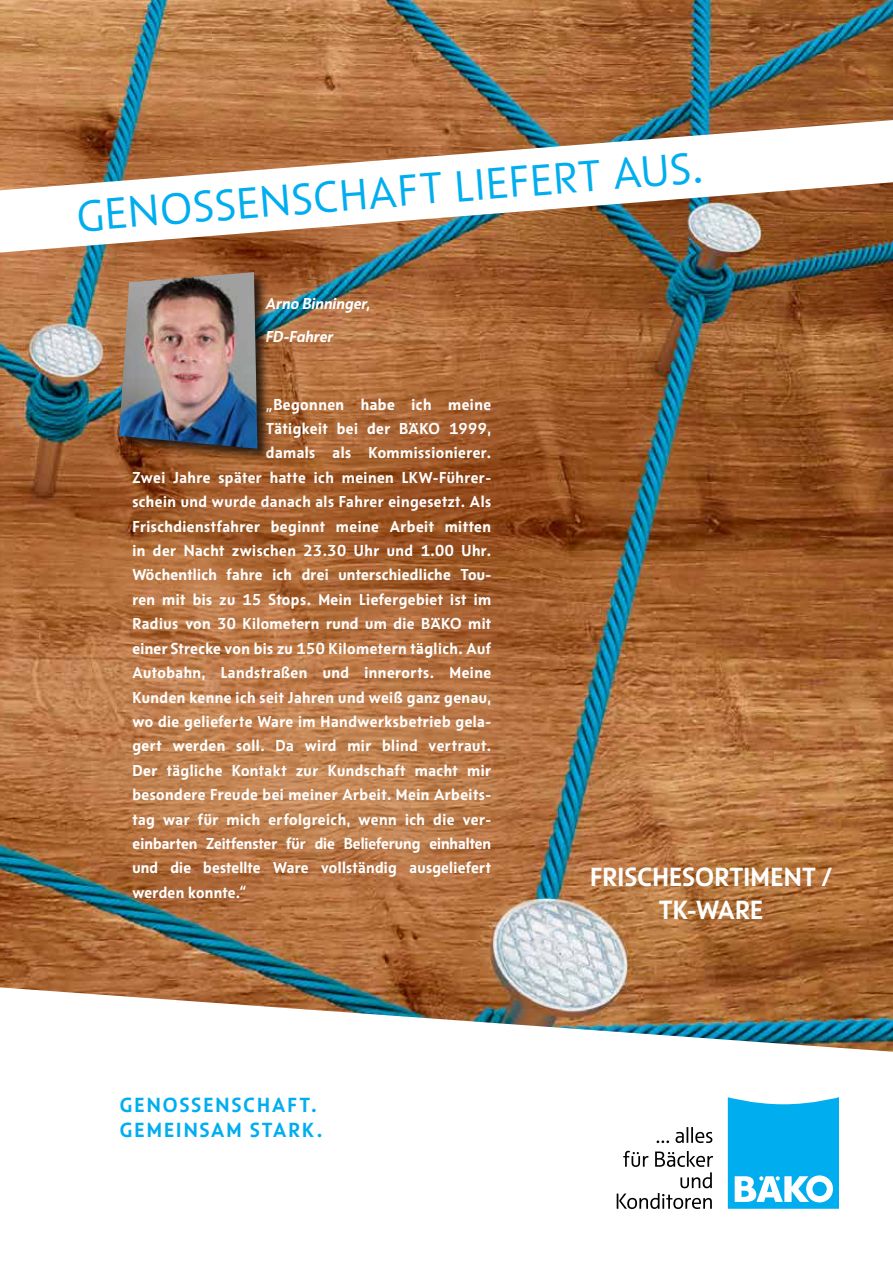
<style>
.page{position:relative;width:893px;height:1263px;background:#fff}
.page>*{position:absolute;margin:0;border:0;box-sizing:border-box;transform-origin:0 0}
.t1{font:45px "BAEK Otype";color:#00aeef}
.t2{font:700 27px/32.4px "BAEK Otype";letter-spacing:.01em;color:#fff;text-align:center}
.t3{font:700 21px/24.5px "BAEK Otype";letter-spacing:.1em;color:#00aeef}
.t4{font:700 16.35px "BAEK Otype";letter-spacing:.03em;color:#fff}
.t5{font:700 16.35px "BAEK Otype";color:#fff}
.t6{font:16.35px/33.6px "BAEK Otype Bold Kursiv";color:#fff}
</style>
<div class="page">
<img style="left:0;top:0;width:893px;height:987px">
<img style="left:0;top:987px;width:893px;height:65px">
<svg style="left:728px;top:1097px;width:111px;height:112px;background:#2dbcf1"></svg>
<svg style="left:617px;top:1151px;width:96px;height:58px"></svg>
<svg style="left:657px;top:1127px;width:55px;height:16px"></svg>
<svg style="left:0;top:120px;width:893px;height:133px"></svg>
<div style="left:117px;top:270px;width:154px;height:193px;background:#000;opacity:.75"></div>
<img style="left:119px;top:272px;width:138px;height:177px">
<h1 class="t1" style="left:75px;top:192px;width:629px;rotate:-5deg">GENOSSENSCHAFT LIEFERT AUS.</h1>
<p class="t6" style="left:266px;top:286px;width:106px">Arno Binninger,<br>FD-Fahrer</p>
<p class="t4" style="left:266px;top:394px;width:227px">„Begonnen habe ich meine</p>
<p class="t4" style="left:266px;top:418px;width:227px">Tätigkeit bei der BÄKO 1999,</p>
<p class="t4" style="left:266px;top:443px;width:227px">damals als Kommissionierer.</p>
<p class="t4" style="left:132px;top:467px;width:360px">Zwei Jahre später hatte ich meinen LKW-Führer-</p>
<p class="t4" style="left:132px;top:491px;width:360px">schein und wurde danach als Fahrer eingesetzt. Als</p>
<p class="t4" style="left:132px;top:516px;width:360px">Frischdienstfahrer beginnt meine Arbeit mitten</p>
<p class="t4" style="left:132px;top:540px;width:360px">in der Nacht zwischen 23.30 Uhr und 1.00 Uhr.</p>
<p class="t4" style="left:132px;top:565px;width:360px">Wöchentlich fahre ich drei unterschiedliche Tou-</p>
<p class="t4" style="left:132px;top:589px;width:360px">ren mit bis zu 15 Stops. Mein Liefergebiet ist im</p>
<p class="t4" style="left:132px;top:613px;width:360px">Radius von 30 Kilometern rund um die BÄKO mit</p>
<p class="t4" style="left:132px;top:638px;width:360px">einer Strecke von bis zu 150 Kilometern täglich. Auf</p>
<p class="t4" style="left:132px;top:662px;width:360px">Autobahn, Landstraßen und innerorts. Meine</p>
<p class="t4" style="left:132px;top:687px;width:360px">Kunden kenne ich seit Jahren und weiß ganz genau,</p>
<p class="t4" style="left:132px;top:711px;width:360px">wo die gelieferte Ware im Handwerksbetrieb gela-</p>
<p class="t4" style="left:132px;top:736px;width:360px">gert werden soll. Da wird mir blind vertraut.</p>
<p class="t4" style="left:132px;top:760px;width:360px">Der tägliche Kontakt zur Kundschaft macht mir</p>
<p class="t4" style="left:132px;top:784px;width:359px">besondere Freude bei meiner Arbeit. Mein Arbeits-</p>
<p class="t4" style="left:132px;top:809px;width:360px">tag war für mich erfolgreich, wenn ich die ver-</p>
<p class="t5" style="left:132px;top:833px;width:360px">einbarten Zeitfenster für die Belieferung einhalten</p>
<p class="t4" style="left:132px;top:858px;width:360px">und die bestellte Ware vollständig ausgeliefert</p>
<p class="t4" style="left:132px;top:882px;width:115px">werden konnte.“</p>
<p class="t3" style="left:120px;top:1093px;width:204px">GENOSSENSCHAFT.<br>GEMEINSAM STARK.</p>
<h2 class="t2" style="left:590px;top:860px;width:243px">FRISCHESORTIMENT /<br>TK-WARE</h2>
</div>
